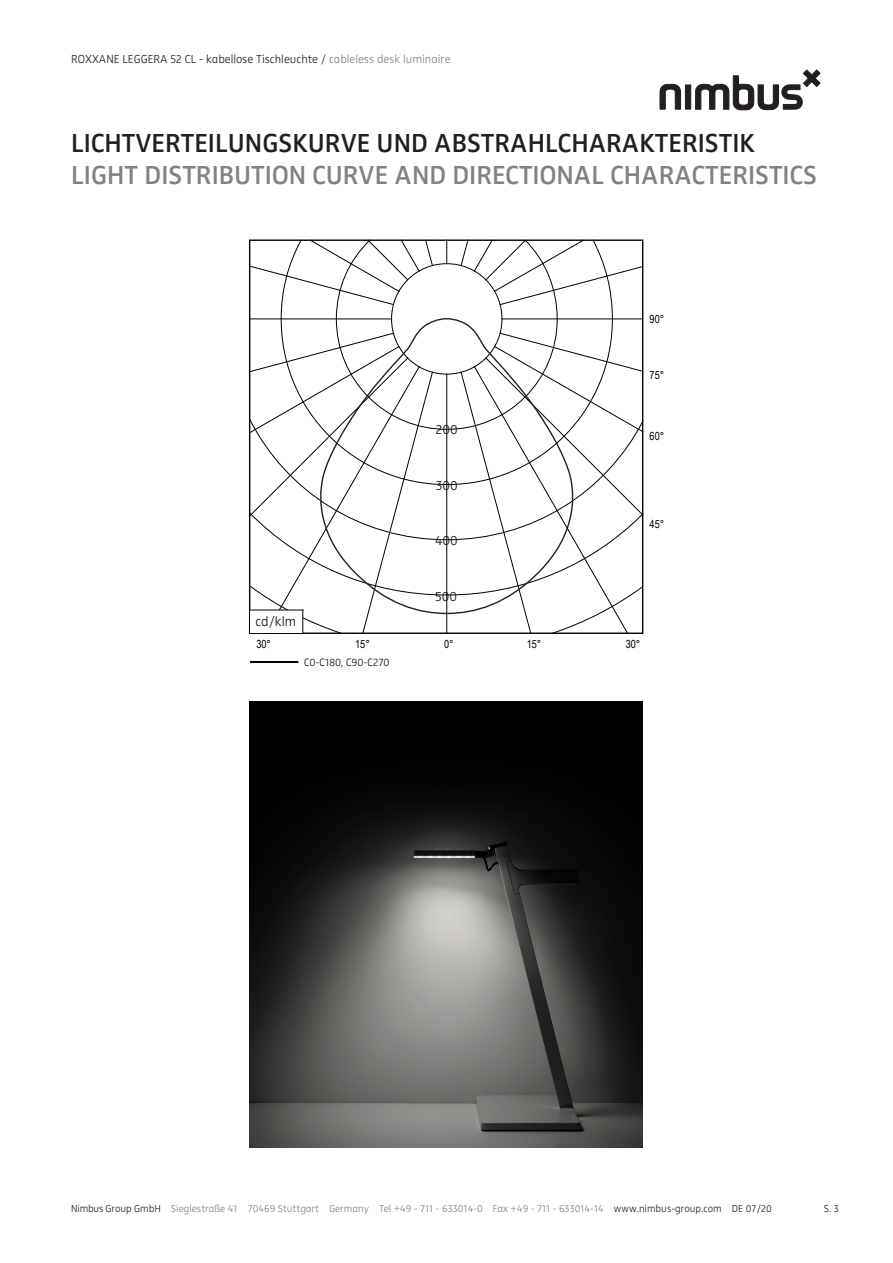
<style>
.page{position:relative;width:893px;height:1263px;background:#fff}
.page>*{position:absolute;margin:0;border:0;box-sizing:border-box;transform-origin:0 0}
.t1{font:27px "Zwo Semi Bold LF Plain Alt";color:#808285}
.Zwo_Semi_Bold_LF_18{font:27px "Zwo Semi Bold LF Plain Alt";color:#231f20}
.t2{font:13.95px "Zwo Light LF Plain Alt";color:#111416}
.t3{font:12px "Zwo Light LF Plain Alt";color:#231f20}
.t4{font:11.25px "Arial Narrow";color:#000001}
.t5{font:11.25px "Zwo Light LF Plain Alt";color:#111416}
.t6{font:10.5px "Zwo Light LF Plain Alt";color:#808285}
.t7{font:10.5px "Zwo Light LF Plain Alt";color:#231f20}
.s1{color:#808285}
.s2{color:#231f20}
</style>
<div class="page">
<svg style="left:660px;top:70px;width:160px;height:40px"></svg>
<svg style="left:249px;top:239px;width:394px;height:395px"></svg>
<hr style="left:250px;top:661px;width:48px;height:2px;background:#000001">
<svg style="left:317px;top:317px;width:261px;height:298px"></svg>
<img style="left:249px;top:702px;width:393px;height:445px">
<p class="t3" style="left:71px;top:52px;width:381px">ROXXANE LEGGERA 52 CL - kabellose Tischleuchte / <span class="s1">cableless desk luminaire</span></p>
<p class="Zwo_Semi_Bold_LF_18" style="left:71px;top:127px;width:685px">LICHTVERTEILUNGSKURVE UND ABSTRAHLCHARAKTERISTIK</p>
<p class="t1" style="left:71px;top:159px;width:747px">LIGHT DISTRIBUTION CURVE AND DIRECTIONAL CHARACTERISTICS</p>
<p class="t4" style="left:650px;top:311px;width:16px">90°</p>
<p class="t2" style="left:436px;top:421px;width:23px">200</p>
<p class="t2" style="left:436px;top:477px;width:24px">300</p>
<p class="t2" style="left:435px;top:532px;width:24px">400</p>
<p class="t4" style="left:650px;top:366px;width:16px">75°</p>
<p class="t4" style="left:650px;top:428px;width:16px">60°</p>
<p class="t4" style="left:650px;top:516px;width:16px">45°</p>
<p class="t2" style="left:255px;top:613px;width:42px">cd/klm</p>
<p class="t2" style="left:435px;top:588px;width:24px">500</p>
<p class="t4" style="left:256px;top:636px;width:16px">30°</p>
<p class="t4" style="left:355px;top:636px;width:16px">15°</p>
<p class="t4" style="left:444px;top:636px;width:11px">0°</p>
<p class="t4" style="left:527px;top:636px;width:16px">15°</p>
<p class="t4" style="left:626px;top:636px;width:16px">30°</p>
<p class="t5" style="left:304px;top:655px;width:87px">C0-C180, C90-C270</p>
<p class="t6" style="left:71px;top:1203px;width:702px"><span class="s2">Nimbus Group GmbH</span> Sieglestraße 41 70469 Stuttgart Germany Tel +49 - 711 - 633014-0 Fax +49 - 711 - 633014-14 <span class="s2">www.nimbus-group.com DE 07/20</span></p>
<p class="t7" style="left:824px;top:1203px;width:17px">S. 3</p>
</div>
